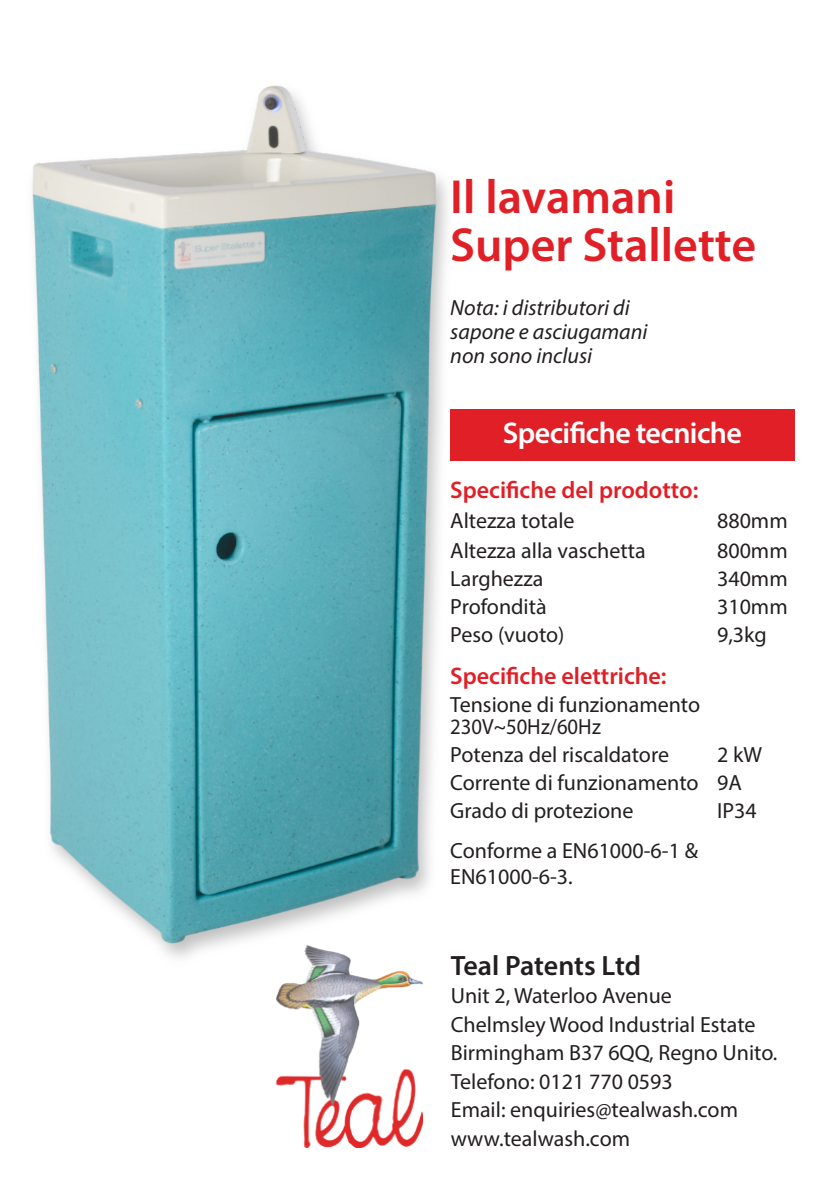
<style>
.page{position:relative;width:840px;height:1191px;background:#fff}
.page>*{position:absolute;margin:0;border:0;box-sizing:border-box;transform-origin:0 0}
.t1{font:600 48px/48px "Myriad Pro";color:#e11f26}
.t2{font:600 30px "Myriad Pro";letter-spacing:-.02em;color:#fff}
.t3{font:600 28px "Myriad Pro";letter-spacing:-.005em;color:#231f20}
.t4{font:600 24px "Myriad Pro";color:#e01f26}
.t5{font:22px/28.4px "Myriad Pro";color:#231f20}
.t6{font:italic 22px/24px "Myriad Pro";color:#231f20}
</style>
<div class="page">
<img style="left:32px;top:177px;width:423px;height:781px">
<img style="left:33px;top:85px;width:403px;height:858px">
<img style="left:276px;top:946px;width:146px;height:201px">
<div style="left:450px;top:409px;width:344px;height:51px;background:#e01f26"></div>
<h1 class="t1" style="left:450px;top:177px;width:307px">Il lavamani<br>Super Stallette</h1>
<p class="t6" style="left:450px;top:298px;width:199px">Nota: i distributori di sapone e asciugamani non sono inclusi</p>
<h2 class="t2" style="left:502px;top:421px;width:240px">Specifiche tecniche</h2>
<p class="t4" style="left:450px;top:480px;width:249px">Specifiche del prodotto:</p>
<p class="t5" style="left:450px;top:508px;width:126px">Altezza totale</p>
<p class="t5" style="left:716px;top:508px;width:72px">880mm</p>
<p class="t5" style="left:450px;top:538px;width:197px">Altezza alla vaschetta</p>
<p class="t5" style="left:716px;top:538px;width:72px">800mm</p>
<p class="t5" style="left:450px;top:566px;width:94px">Larghezza</p>
<p class="t5" style="left:716px;top:566px;width:72px">340mm</p>
<p class="t5" style="left:450px;top:594px;width:98px">Profondità</p>
<p class="t5" style="left:716px;top:594px;width:72px">310mm</p>
<p class="t5" style="left:450px;top:622px;width:116px">Peso (vuoto)</p>
<p class="t5" style="left:716px;top:622px;width:51px">9,3kg</p>
<p class="t4" style="left:450px;top:666px;width:218px">Specifiche elettriche:</p>
<p class="t5" style="left:450px;top:695px;width:251px;line-height:22px">Tensione di funzionamento<br>230V~50Hz/60Hz</p>
<p class="t5" style="left:450px;top:742px;width:220px">Potenza del riscaldatore</p>
<p class="t5" style="left:450px;top:742px;width:313px;text-indent:266px">2kW<br>Corrente di funzionamento 9A<br>Grado di protezione</p>
<p class="t5" style="left:716px;top:798px;width:41px">IP34</p>
<p class="t5" style="left:450px;top:839px;width:249px;line-height:26px">Conforme a EN61000-6-1 &amp;<br>EN61000-6-3.</p>
<p class="t3" style="left:450px;top:953px;width:192px">Teal Patents Ltd</p>
<p class="t5" style="left:450px;top:983px;width:328px">Unit 2, Waterloo Avenue<br>Chelmsley Wood Industrial Estate<br>Birmingham B37 6QQ, Regno Unito.<br>Telefono: 0121 770 0593<br>Email: enquiries@tealwash.com www.tealwash.com</p>
</div>
